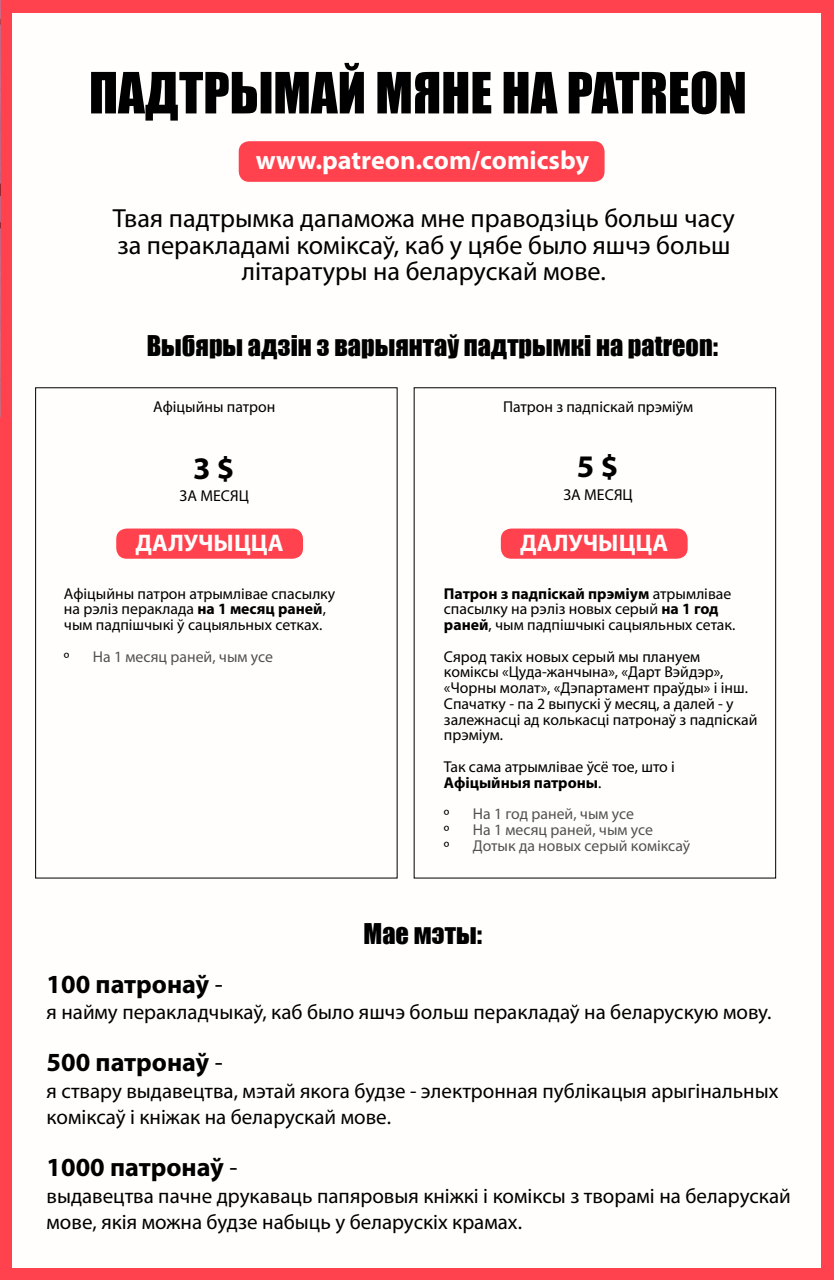
<style>
.page{position:relative;width:834px;height:1280px;background:#fff}
.page>*{position:absolute;margin:0;border:0;box-sizing:border-box;transform-origin:0 0}
.t1{font:52.5px "Impact";color:#000}
.t2{font:700 31.5px "Myriad Pro";color:#000}
.t3{font:26.25px/26.2px "Myriad Pro";color:#000;text-align:center}
.t4{font:26.25px "Impact";color:#000}
.t5{font:700 26.25px "Myriad Pro";color:#000}
.t6{font:700 26.25px "Myriad Pro";color:#fffefd}
.t7{font:700 24.06px "Myriad Pro";color:#fffefd}
.t8{font:21px/26.2px "Myriad Pro";color:#000}
.t9{font:15.75px/15.8px "Myriad Pro";color:#000}
.t10{font:15.75px "Myriad Pro";color:#525252}
.s1{font-weight:700}
.s2{font-weight:400}
</style>
<div class="page">
<div style="left:0;top:0;width:833px;height:1279px;background:#ff424e"></div>
<div style="left:13px;top:13px;width:808px;height:1254px;background:#fffefd"></div>
<div style="left:239px;top:141px;width:365px;height:41px;background:#ff424e;border-radius:10px"></div>
<div style="left:116px;top:528px;width:187px;height:31px;background:#ff424e;border-radius:10px"></div>
<div style="left:500px;top:528px;width:187px;height:31px;background:#ff424e;border-radius:10px"></div>
<img style="left:0;top:0;width:1px;height:417px">
<h1 class="t1" style="left:89px;top:52px;width:659px">ПАДТРЫМАЙ МЯНЕ НА PATREON</h1>
<h3 class="t6" style="left:256px;top:143px;width:335px">www.patreon.com/comicsby</h3>
<h3 class="t3" style="left:113px;top:205px;width:623px">Твая падтрымка дапаможа мне праводзіць больш часу за перакладамі коміксаў, каб у цябе было яшчэ больш літаратуры на беларускай мове.</h3>
<h3 class="t4" style="left:147px;top:325px;width:572px">Выбяры адзін з варыянтаў падтрымкі на patreon:</h3>
<p class="t9" style="left:153px;top:398px;width:124px">Афіцыйны патрон</p>
<p class="t9" style="left:503px;top:398px;width:192px">Патрон з падпіскай прэміўм</p>
<h2 class="t2" style="left:193px;top:448px;width:43px">3 $</h2>
<h2 class="t2" style="left:576px;top:446px;width:43px">5 $</h2>
<p class="t9" style="left:179px;top:488px;width:71px">ЗА МЕСЯЦ</p>
<p class="t9" style="left:563px;top:486px;width:71px">ЗА МЕСЯЦ</p>
<h3 class="t7" style="left:135px;top:528px;width:149px">ДАЛУЧЫЦЦА</h3>
<h3 class="t7" style="left:520px;top:528px;width:149px">ДАЛУЧЫЦЦА</h3>
<p class="t9" style="left:64px;top:585px;width:273px">Афіцыйны патрон атрымлівае спасылку на рэліз пераклада <span class="s1">на 1 месяц раней</span>, чым падпішчыкі ў сацыяльных сетках.</p>
<p class="t9" style="left:64px;top:648px;width:7px">º</p>
<p class="t10" style="left:93px;top:647px;width:182px">На 1 месяц раней, чым усе</p>
<p class="t9" style="left:444px;top:585px;width:293px"><span class="s1">Патрон з падпіскай прэміум</span> атрымлівае спасылку на рэліз новых серый <span class="s1">на 1 год раней</span>, чым падпішчыкі сацыяльных сетак.</p>
<p class="t9" style="left:444px;top:648px;width:315px">Сярод такіх новых серый мы плануем коміксы «Цуда-жанчына», «Дарт Вэйдэр», «Чорны молат», «Дэпартамент праўды» і інш.<br>Спачатку - па 2 выпускі ў месяц, а далей - у залежнасці ад колькасці патронаў з падпіскай прэміум.</p>
<p class="t9" style="left:444px;top:758px;width:232px">Так сама атрымлівае ўсё тое, што і<br><span class="s1">Афіцыйныя патроны</span>.</p>
<p class="t9" style="left:444px;top:806px;width:7px">º</p>
<p class="t10" style="left:473px;top:804px;width:163px">На 1 год раней, чым усе</p>
<p class="t9" style="left:444px;top:821px;width:7px">º</p>
<p class="t10" style="left:473px;top:820px;width:182px">На 1 месяц раней, чым усе</p>
<p class="t9" style="left:444px;top:837px;width:7px">º</p>
<p class="t10" style="left:473px;top:836px;width:219px">Дотык да новых серый коміксаў</p>
<h3 class="t4" style="left:363px;top:913px;width:120px">Мае мэты:</h3>
<h3 class="t5" style="left:47px;top:967px;width:178px">100 патронаў <span class="s2">-</span></h3>
<h3 class="t8" style="left:47px;top:998px;width:726px">я найму перакладчыкаў, каб было яшчэ больш перакладаў на беларускую мову.</h3>
<h3 class="t5" style="left:47px;top:1045px;width:178px">500 патронаў <span class="s2">-</span></h3>
<h3 class="t8" style="left:47px;top:1077px;width:733px">я ствару выдавецтва, мэтай якога будзе - электронная публікацыя арыгінальных коміксаў і кніжак на беларускай мове.</h3>
<h3 class="t5" style="left:47px;top:1150px;width:192px">1000 патронаў <span class="s2">-</span></h3>
<h3 class="t8" style="left:47px;top:1182px;width:745px">выдавецтва пачне друкаваць папяровыя кніжкі і коміксы з творамі на беларускай мове, якія можна будзе набыць у беларускіх крамах.</h3>
</div>
